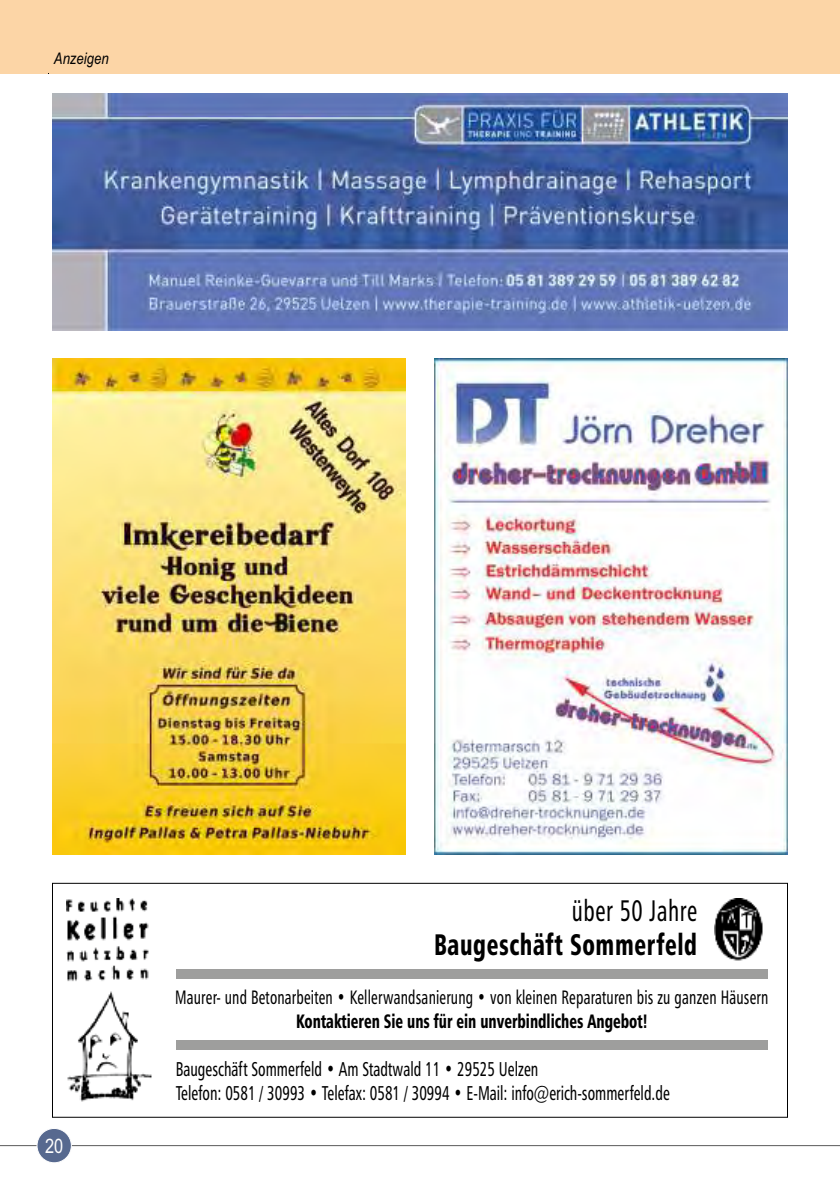
<style>
.page{position:relative;width:840px;height:1191px;background:#fff}
.page>*{position:absolute;margin:0;border:0;box-sizing:border-box;transform-origin:0 0}
.t1{font:29.8px "Humanist 777 BT Black Condensed B";letter-spacing:.025em;color:#000;scale:.77 1}
.t2{font:29.8px "Humanist 777 BT Roman Condensed B";letter-spacing:.025em;color:#000;scale:.77 1}
.t3{font:20px/24px "Humanist 777 BT Roman Condensed B";color:#000;scale:.77 1}
.t4{font:20px "Arial Narrow";color:#fefefe}
.t5{font:19.4px "Humanist 777 BT Roman Condensed B";letter-spacing:.01em;color:#000;scale:.77 1}
.t6{font:19.4px "Humanist 777 BT Black Condensed B";color:#000;scale:.77 1}
.t7{font:italic 16px "Arial Narrow";color:#000}
</style>
<div class="page">
<hr style="left:0;top:1145px;width:839px;height:1px;background:#5b5b5b">
<div style="left:37px;top:1128px;width:35px;height:35px;background:#57698f;border:1px solid #fefefe;border-radius:50%"></div>
<hr style="left:0;top:73px;width:839px;height:1px;background:#5b5b5b">
<div style="left:0;top:0;width:839px;height:73px;background:#fcd5a6"></div>
<hr style="left:839px;top:0;width:1px;height:73px;background:#fcd5a6">
<img style="left:434px;top:359px;width:353px;height:496px">
<img style="left:52px;top:359px;width:353px;height:496px">
<img style="left:52px;top:94px;width:735px;height:236px">
<div style="left:52px;top:882px;width:735px;height:235px;border:1px solid #000"></div>
<img style="left:714px;top:898px;width:49px;height:63px">
<img style="left:66px;top:898px;width:86px;height:204px">
<div style="left:176px;top:969px;width:591px;height:9px;background:#9e9e9d"></div>
<div style="left:176px;top:1040px;width:591px;height:9px;background:#9e9e9d"></div>
<p class="t7" style="left:54px;top:52px;width:56px">Anzeigen</p>
<p class="t4" style="left:45px;top:1138px;width:20px">20</p>
<h1 class="t2" style="left:571px;top:898px;width:164px">über 50 Jahre</h1>
<h1 class="t1" style="left:434px;top:932px;width:343px">Baugeschäft Sommerfeld</h1>
<p class="t5" style="left:175px;top:989px;width:771px">Maurer- und Betonarbeiten • Kellerwandsanierung • von kleinen Reparaturen bis zu ganzen Häusern</p>
<p class="t6" style="left:296px;top:1013px;width:457px">Kontaktieren Sie uns für ein unverbindliches Angebot!</p>
<p class="t3" style="left:176px;top:1058px;width:643px">Baugeschäft Sommerfeld • Am Stadtwald 11 • 29525 Uelzen<br>Telefon: 0581 / 30993 • Telefax: 0581 / 30994 • E-Mail: info@erich-sommerfeld.de</p>
</div>
